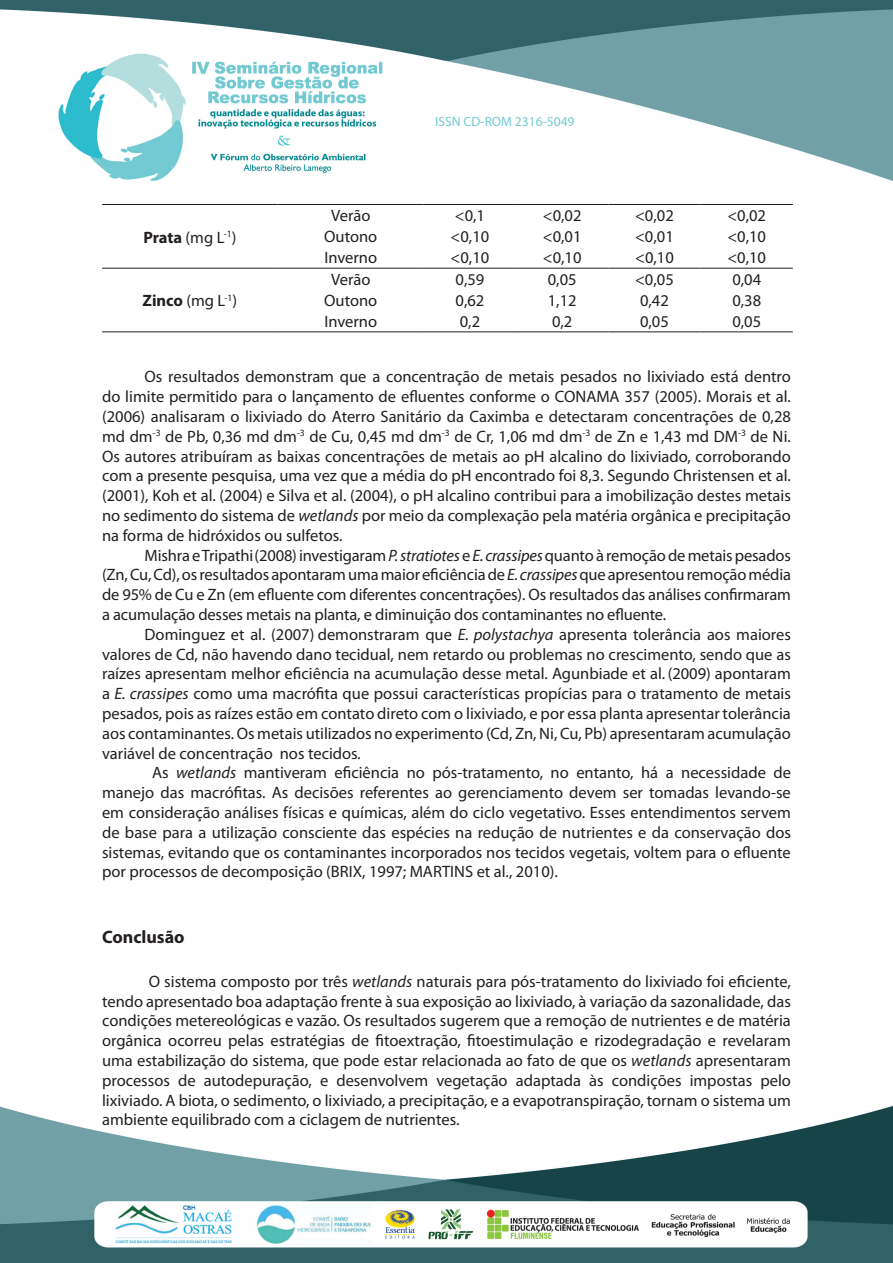
<style>
.page{position:relative;width:893px;height:1263px;background:#fff}
.page>*{position:absolute;margin:0;border:0;box-sizing:border-box;transform-origin:0 0}
.t1{font:700 18px "Myriad Pro";color:#231f20}
.t2{font:16.5px/19.8px "Myriad Pro";color:#231f20;text-align:justify}
.t3{font:700 16.5px "Myriad Pro";letter-spacing:-.005em;color:#231f20}
.t4{font:13.5px "Myriad Pro";color:#73cad2}
.s1{font-weight:400}
.s2{font-style:italic}
</style>
<div class="page">
<img style="left:0;top:1106px;width:893px;height:157px">
<img style="left:0;top:0;width:893px;height:181px">
<hr style="left:102px;top:204px;width:176px;height:1px;background:#231f20">
<hr style="left:278px;top:204px;width:146px;height:1px;background:#231f20">
<hr style="left:424px;top:204px;width:92px;height:1px;background:#231f20">
<hr style="left:516px;top:204px;width:92px;height:1px;background:#231f20">
<hr style="left:608px;top:204px;width:93px;height:1px;background:#231f20">
<hr style="left:701px;top:204px;width:92px;height:1px;background:#231f20">
<hr style="left:102px;top:268px;width:176px;height:1px;background:#231f20">
<hr style="left:278px;top:268px;width:146px;height:1px;background:#231f20">
<hr style="left:424px;top:268px;width:92px;height:1px;background:#231f20">
<hr style="left:516px;top:268px;width:92px;height:1px;background:#231f20">
<hr style="left:608px;top:268px;width:93px;height:1px;background:#231f20">
<hr style="left:701px;top:268px;width:92px;height:1px;background:#231f20">
<hr style="left:102px;top:331px;width:176px;height:1px;background:#231f20">
<hr style="left:278px;top:331px;width:146px;height:1px;background:#231f20">
<hr style="left:424px;top:331px;width:92px;height:1px;background:#231f20">
<hr style="left:516px;top:331px;width:92px;height:1px;background:#231f20">
<hr style="left:608px;top:331px;width:93px;height:1px;background:#231f20">
<hr style="left:701px;top:331px;width:92px;height:1px;background:#231f20">
<p class="t3" style="left:143px;top:226px;width:95px">Prata <span class="s1">(mg L</span><sup>-1</sup><span class="s1">)</span></p>
<p class="t3" style="left:143px;top:290px;width:96px">Zinco <span class="s1">(mg L</span><sup>-1</sup><span class="s1">)</span></p>
<p class="t4" style="left:435px;top:113px;width:141px">ISSN CD-ROM 2316-5049</p>
<p class="t2" style="left:331px;top:206px;width:41px">Verão</p>
<p class="t2" style="left:455px;top:206px;width:32px">&lt;0,1</p>
<p class="t2" style="left:543px;top:206px;width:40px">&lt;0,02</p>
<p class="t2" style="left:635px;top:206px;width:40px">&lt;0,02</p>
<p class="t2" style="left:727px;top:206px;width:40px">&lt;0,02</p>
<p class="t2" style="left:324px;top:227px;width:55px">Outono</p>
<p class="t2" style="left:451px;top:227px;width:40px">&lt;0,10</p>
<p class="t2" style="left:543px;top:227px;width:40px">&lt;0,01</p>
<p class="t2" style="left:635px;top:227px;width:40px">&lt;0,01</p>
<p class="t2" style="left:727px;top:227px;width:40px">&lt;0,10</p>
<p class="t2" style="left:324px;top:248px;width:54px">Inverno</p>
<p class="t2" style="left:451px;top:248px;width:40px">&lt;0,10</p>
<p class="t2" style="left:543px;top:248px;width:40px">&lt;0,10</p>
<p class="t2" style="left:635px;top:248px;width:40px">&lt;0,10</p>
<p class="t2" style="left:727px;top:248px;width:40px">&lt;0,10</p>
<p class="t2" style="left:331px;top:269px;width:41px">Verão</p>
<p class="t2" style="left:456px;top:269px;width:30px">0,59</p>
<p class="t2" style="left:548px;top:269px;width:30px">0,05</p>
<p class="t2" style="left:635px;top:269px;width:40px">&lt;0,05</p>
<p class="t2" style="left:732px;top:269px;width:30px">0,04</p>
<p class="t2" style="left:324px;top:290px;width:55px">Outono</p>
<p class="t2" style="left:456px;top:290px;width:30px">0,62</p>
<p class="t2" style="left:548px;top:290px;width:30px">1,12</p>
<p class="t2" style="left:640px;top:290px;width:30px">0,42</p>
<p class="t2" style="left:732px;top:290px;width:30px">0,38</p>
<p class="t2" style="left:324px;top:311px;width:54px">Inverno</p>
<p class="t2" style="left:460px;top:311px;width:22px">0,2</p>
<p class="t2" style="left:552px;top:311px;width:22px">0,2</p>
<p class="t2" style="left:640px;top:311px;width:30px">0,05</p>
<p class="t2" style="left:732px;top:311px;width:30px">0,05</p>
<p class="t2" style="left:102px;top:367px;width:690px;text-indent:43px">Os resultados demonstram que a concentração de metais pesados no lixiviado está dentro do limite permitido para o lançamento de efluentes conforme o CONAMA 357 (2005). Morais et al. (2006) analisaram o lixiviado do Aterro Sanitário da Caximba e detectaram concentrações de 0,28 md dm<sup>-3</sup> de Pb, 0,36 md dm<sup>-3</sup> de Cu, 0,45 md dm<sup>-3</sup> de Cr, 1,06 md dm<sup>-3</sup> de Zn e 1,43 md DM<sup>-3</sup> de Ni.<br>Os autores atribuíram as baixas concentrações de metais ao pH alcalino do lixiviado, corroborando com a presente pesquisa, uma vez que a média do pH encontrado foi 8,3. Segundo Christensen et al. (2001), Koh et al. (2004) e Silva et al. (2004), o pH alcalino contribui para a imobilização destes metais no sedimento do sistema de <span class="s2">wetlands</span> por meio da complexação pela matéria orgânica e precipitação na forma de hidróxidos ou sulfetos.</p>
<p class="t2" style="left:102px;top:545px;width:690px;text-indent:43px">Mishra e Tripathi(2008) investigaram <span class="s2">P. stratiotes</span> e <span class="s2">E. crassipes</span> quanto à remoção de metais pesados (Zn, Cu, Cd), os resultados apontaram uma maior eficiência de <span class="s2">E. crassipes</span> que apresentou remoção média de 95% de Cu e Zn (em efluente com diferentes concentrações). Os resultados das análises confirmaram a acumulação desses metais na planta, e diminuição dos contaminantes no efluente.</p>
<p class="t2" style="left:102px;top:624px;width:690px;text-indent:43px">Dominguez et al. (2007) demonstraram que <span class="s2">E. polystachya</span> apresenta tolerância aos maiores valores de Cd, não havendo dano tecidual, nem retardo ou problemas no crescimento, sendo que as raízes apresentam melhor eficiência na acumulação desse metal. Agunbiade et al. (2009) apontaram a <span class="s2">E. crassipes</span> como uma macrófita que possui características propícias para o tratamento de metais pesados, pois as raízes estão em contato direto com o lixiviado, e por essa planta apresentar tolerância aos contaminantes. Os metais utilizados no experimento (Cd, Zn, Ni, Cu, Pb) apresentaram acumulação variável de concentração nos tecidos<span class="s2">.</span></p>
<p class="t2" style="left:102px;top:763px;width:690px;text-indent:50px">As <span class="s2">wetlands</span> mantiveram eficiência no pós-tratamento, no entanto, há a necessidade de manejo das macrófitas. As decisões referentes ao gerenciamento devem ser tomadas levando-se em consideração análises físicas e químicas, além do ciclo vegetativo. Esses entendimentos servem de base para a utilização consciente das espécies na redução de nutrientes e da conservação dos sistemas, evitando que os contaminantes incorporados nos tecidos vegetais, voltem para o efluente por processos de decomposição (BRIX, 1997; MARTINS et al., 2010).</p>
<p class="t1" style="left:102px;top:925px;width:84px">Conclusão</p>
<p class="t2" style="left:102px;top:971px;width:690px;text-indent:47px">O sistema composto por três <span class="s2">wetlands</span> naturais para pós-tratamento do lixiviado foi eficiente, tendo apresentado boa adaptação frente à sua exposição ao lixiviado, à variação da sazonalidade, das condições metereológicas e vazão. Os resultados sugerem que a remoção de nutrientes e de matéria orgânica ocorreu pelas estratégias de fitoextração, fitoestimulação e rizodegradação e revelaram uma estabilização do sistema, que pode estar relacionada ao fato de que os <span class="s2">wetlands</span> apresentaram processos de autodepuração, e desenvolvem vegetação adaptada às condições impostas pelo lixiviado. A biota, o sedimento, o lixiviado, a precipitação, e a evapotranspiração, tornam o sistema um ambiente equilibrado com a ciclagem de nutrientes.</p>
</div>
